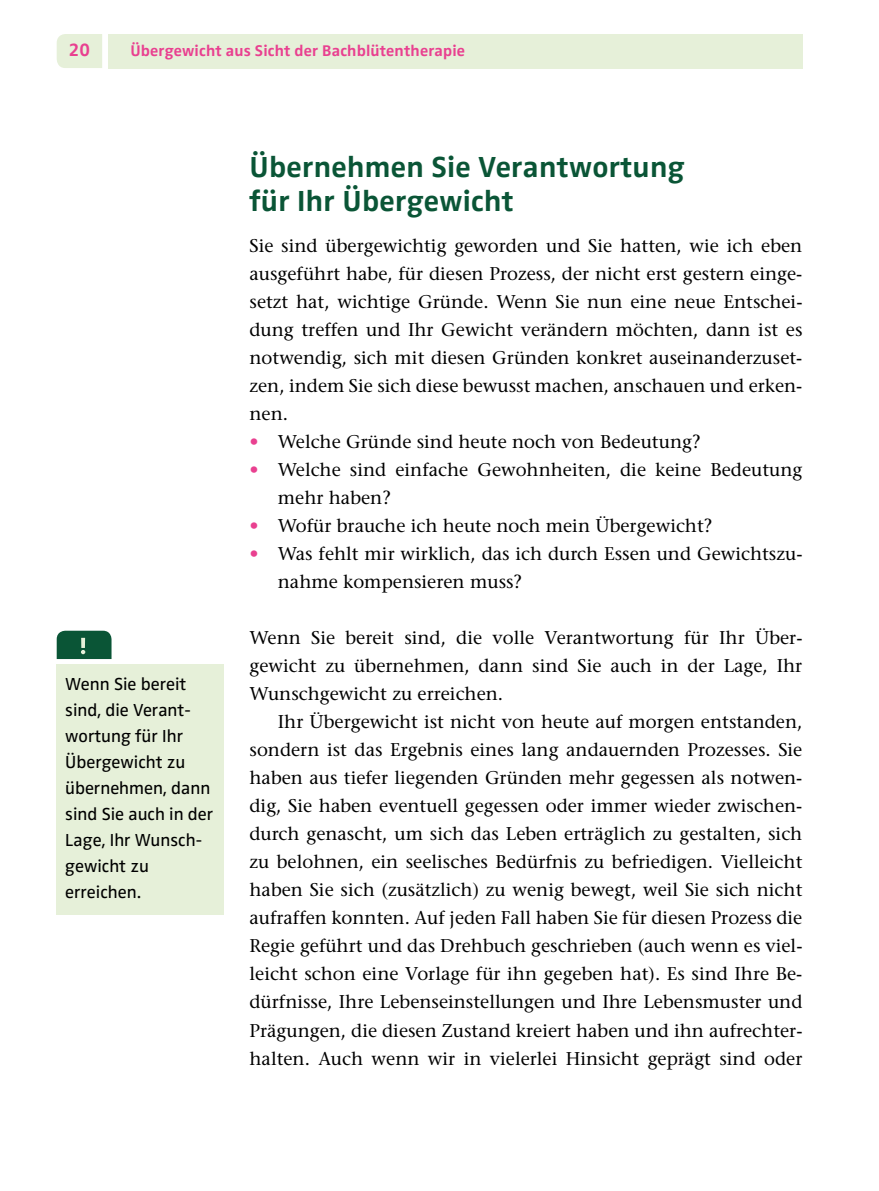
<style>
.page{position:relative;width:879px;height:1191px;background:#fff}
.page>*{position:absolute;margin:0;border:0;box-sizing:border-box;transform-origin:0 0}
.t1{font:700 30px/34px "Zwo Pro";letter-spacing:.01em;color:#0a5536}
.t2{font:18.4px/28px "Stone Serif";color:#000;text-align:justify}
.t3{font:700 18.4px "Zwo Pro";color:#e94090}
.t4{font:18px/26px "Zwo Pro";color:#000}
.t5{font:700 16px "Zwo Pro";letter-spacing:.01em;color:#e94090}
.s1{color:#e94090}
</style>
<div class="page">
<div style="left:57px;top:34px;width:45px;height:34px;background:#e6f0d9"></div>
<div style="left:108px;top:34px;width:694px;height:34px;background:#e6f0d9"></div>
<div style="left:57px;top:665px;width:167px;height:250px;background:#e6f0d9"></div>
<svg style="left:57px;top:630px;width:54px;height:29px;background:#1b6143"></svg>
<p class="t3" style="left:69px;top:39px;width:23px">20</p>
<p class="t5" style="left:130px;top:41px;width:336px">Übergewicht aus Sicht der Bachblütentherapie</p>
<p class="t4" style="left:65px;top:671px;width:149px">Wenn Sie bereit sind, die Verant&shy;wortung für Ihr<br>Übergewicht zu übernehmen, dann sind Sie auch in der<br>Lage, Ihr Wunsch&shy;gewicht zu erreichen.</p>
<h1 class="t1" style="left:249px;top:150px;width:437px">Übernehmen Sie Verantwortung für Ihr Übergewicht</h1>
<p class="t2" style="left:249px;top:232px;width:554px">Sie sind übergewichtig geworden und Sie hatten, wie ich eben ausgeführt habe, für diesen Prozess, der nicht erst gestern einge&shy;setzt hat, wichtige Gründe. Wenn Sie nun eine neue Entschei&shy;dung treffen und Ihr Gewicht verändern möchten, dann ist es notwendig, sich mit diesen Gründen konkret auseinanderzuset&shy;zen, indem Sie sich diese bewusst machen, anschauen und erken&shy;nen.</p>
<p class="t2" style="left:249px;top:428px;width:452px"><span class="s1">•</span> Welche Gründe sind heute noch von Bedeutung?</p>
<p class="t2" style="left:278px;top:456px;width:526px;text-indent:-28px"><span class="s1">•</span> Welche sind einfache Gewohnheiten, die keine Bedeutung mehr haben?</p>
<p class="t2" style="left:249px;top:512px;width:464px"><span class="s1">•</span> Wofür brauche ich heute noch mein Übergewicht?</p>
<p class="t2" style="left:278px;top:540px;width:526px;text-indent:-28px"><span class="s1">•</span> Was fehlt mir wirklich, das ich durch Essen und Gewichtszu&shy;nahme kompensieren muss?</p>
<p class="t2" style="left:249px;top:624px;width:554px">Wenn Sie bereit sind, die volle Verantwortung für Ihr Über&shy;gewicht zu übernehmen, dann sind Sie auch in der Lage, Ihr Wunschgewicht zu erreichen.</p>
<p class="t2" style="left:249px;top:708px;width:554px;text-indent:28px">Ihr Übergewicht ist nicht von heute auf morgen entstanden, sondern ist das Ergebnis eines lang andauernden Prozesses. Sie haben aus tiefer liegenden Gründen mehr gegessen als notwen&shy;dig, Sie haben eventuell gegessen oder immer wieder zwischen&shy;durch genascht, um sich das Leben erträglich zu gestalten, sich zu belohnen, ein seelisches Bedürfnis zu befriedigen. Vielleicht haben Sie sich (zusätzlich) zu wenig bewegt, weil Sie sich nicht aufraffen konnten. Auf jeden Fall haben Sie für diesen Prozess die Regie geführt und das Drehbuch geschrieben (auch wenn es viel&shy;leicht schon eine Vorlage für ihn gegeben hat). Es sind Ihre Be&shy;dürfnisse, Ihre Lebenseinstellungen und Ihre Lebensmuster und Prägungen, die diesen Zustand kreiert haben und ihn aufrechter&shy;halten. Auch wenn wir in vielerlei Hinsicht geprägt sind oder</p>
</div>
